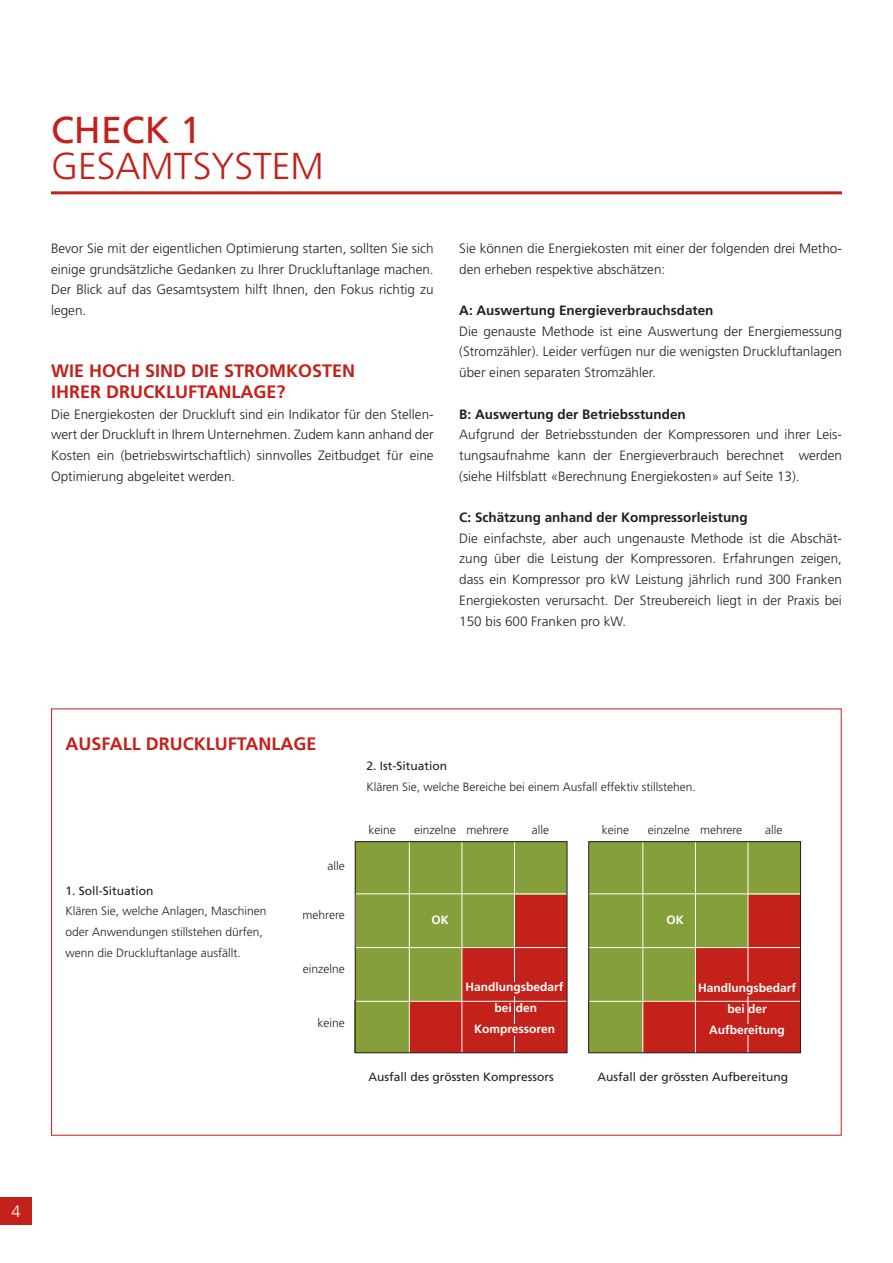
<style>
.page{position:relative;width:893px;height:1263px;background:#fff}
.page>*{position:absolute;margin:0;border:0;box-sizing:border-box;transform-origin:0 0}
.t1{font:300 37.5px "Frutiger";color:#c3211a}
.t2{font:37.5px "Frutiger";color:#c3211a}
.t3{font:700 18px/20.7px "Frutiger";color:#c3211a}
.t4{font:300 16.5px "Frutiger";color:#fff}
.t5{font:300 13.5px/20.7px "Frutiger";color:#231f20;text-align:justify}
.t6{font:700 13.5px "Frutiger";color:#231f20}
.t7{font:300 12px/20.7px "Frutiger";color:#231f20}
.t8{font:12px "Frutiger";color:#231f20}
.t9{font:700 12px/20.7px "Frutiger";color:#fff;text-align:center}
</style>
<div class="page">
<div style="left:409px;top:895px;width:158px;height:158px;background:#c3211a"></div>
<div style="left:356px;top:842px;width:211px;height:53px;background:#859f3a"></div>
<div style="left:356px;top:895px;width:158px;height:52px;background:#859f3a"></div>
<div style="left:356px;top:947px;width:106px;height:54px;background:#859f3a"></div>
<div style="left:355px;top:1000px;width:54px;height:52px;background:#859f3a"></div>
<hr style="left:514px;top:841px;width:1px;height:212px;background:#fff">
<hr style="left:461px;top:842px;width:1px;height:211px;background:#fff">
<hr style="left:356px;top:947px;width:211px;height:1px;background:#fff">
<hr style="left:356px;top:1001px;width:211px;height:1px;background:#fff">
<hr style="left:356px;top:893px;width:211px;height:1px;background:#fff">
<hr style="left:409px;top:842px;width:1px;height:211px;background:#fff">
<div style="left:355px;top:841px;width:212px;height:212px;border:1px solid #231f20"></div>
<div style="left:643px;top:895px;width:157px;height:158px;background:#c3211a"></div>
<div style="left:589px;top:842px;width:211px;height:53px;background:#859f3a"></div>
<div style="left:589px;top:895px;width:159px;height:52px;background:#859f3a"></div>
<div style="left:589px;top:947px;width:106px;height:54px;background:#859f3a"></div>
<div style="left:588px;top:1000px;width:55px;height:52px;background:#859f3a"></div>
<hr style="left:748px;top:841px;width:1px;height:212px;background:#fff">
<hr style="left:695px;top:842px;width:1px;height:211px;background:#fff">
<hr style="left:589px;top:947px;width:211px;height:1px;background:#fff">
<hr style="left:589px;top:1001px;width:211px;height:1px;background:#fff">
<hr style="left:589px;top:893px;width:211px;height:1px;background:#fff">
<hr style="left:642px;top:842px;width:1px;height:211px;background:#fff">
<div style="left:588px;top:841px;width:213px;height:212px;border:1px solid #231f20"></div>
<div style="left:514px;top:982px;width:6px;height:14px;background:#c3211a"></div>
<div style="left:514px;top:1024px;width:5px;height:12px;background:#c3211a"></div>
<div style="left:747px;top:982px;width:6px;height:14px;background:#c3211a"></div>
<div style="left:747px;top:1024px;width:6px;height:10px;background:#c3211a"></div>
<div style="left:0;top:1197px;width:32px;height:28px;background:#c3211a"></div>
<hr style="left:51px;top:191px;width:791px;height:3px;background:#c3211a">
<h1 class="t2" style="left:51px;top:108px;width:152px">CHECK 1</h1>
<h1 class="t1" style="left:51px;top:145px;width:274px">GESAMTSYSTEM</h1>
<p class="t5" style="left:51px;top:238px;width:384px">Bevor Sie mit der eigentlichen Optimierung starten, sollten Sie sich einige grundsätzliche Gedanken zu Ihrer Druckluftanlage machen.<br>Der Blick auf das Gesamtsystem hilft Ihnen, den Fokus richtig zu legen.</p>
<h2 class="t3" style="left:51px;top:361px;width:306px">WIE HOCH SIND DIE STROMKOSTEN<br>IHRER DRUCKLUFTANLAGE?</h2>
<p class="t5" style="left:51px;top:404px;width:384px">Die Energiekosten der Druckluft sind ein Indikator für den Stellen&shy;wert der Druckluft in Ihrem Unternehmen. Zudem kann anhand der Kosten ein (betriebswirtschaftlich) sinnvolles Zeitbudget für eine Optimierung abgeleitet werden.</p>
<p class="t5" style="left:459px;top:238px;width:384px">Sie können die Energiekosten mit einer der folgenden drei Metho&shy;den erheben respektive abschätzen:</p>
<p class="t6" style="left:459px;top:302px;width:256px">A: Auswertung Energieverbrauchsdaten</p>
<p class="t5" style="left:459px;top:321px;width:384px">Die genauste Methode ist eine Auswertung der Energiemessung (Stromzähler). Leider verfügen nur die wenigsten Druckluftanlagen über einen separaten Stromzähler.</p>
<p class="t6" style="left:459px;top:406px;width:228px">B: Auswertung der Betriebsstunden</p>
<p class="t5" style="left:459px;top:424px;width:384px">Aufgrund der Betriebsstunden der Kompressoren und ihrer Leis&shy;tungsaufnahme kann der Energieverbrauch berechnet werden (siehe Hilfsblatt «Berechnung Energiekosten» auf Seite 13).</p>
<p class="t6" style="left:459px;top:509px;width:290px">C: Schätzung anhand der Kompressorleistung</p>
<p class="t5" style="left:459px;top:528px;width:384px">Die einfachste, aber auch ungenauste Methode ist die Abschät&shy;zung über die Leistung der Kompressoren. Erfahrungen zeigen, dass ein Kompressor pro kW Leistung jährlich rund 300 Franken Energiekosten verursacht. Der Streubereich liegt in der Praxis bei 150 bis 600 Franken pro kW.</p>
<h2 class="t3" style="left:65px;top:733px;width:252px">AUSFALL DRUCKLUFTANLAGE</h2>
<p class="t8" style="left:366px;top:759px;width:82px">2. Ist-Situation</p>
<p class="t7" style="left:366px;top:777px;width:331px">Klären Sie, welche Bereiche bei einem Ausfall effektiv stillstehen.</p>
<p class="t8" style="left:65px;top:883px;width:90px">1. Soll-Situation</p>
<p class="t7" style="left:65px;top:901px;width:203px">Klären Sie, welche Anlagen, Maschinen oder Anwendungen stillstehen dürfen, wenn die Druckluftanlage ausfällt.</p>
<p class="t7" style="left:328px;top:855px;width:19px">alle</p>
<p class="t7" style="left:303px;top:904px;width:44px">mehrere</p>
<p class="t7" style="left:303px;top:958px;width:43px">einzelne</p>
<p class="t7" style="left:317px;top:1012px;width:29px">keine</p>
<p class="t7" style="left:368px;top:820px;width:29px">keine</p>
<p class="t7" style="left:414px;top:820px;width:96px">einzelne mehrere</p>
<p class="t7" style="left:532px;top:820px;width:19px">alle</p>
<p class="t7" style="left:602px;top:820px;width:29px">keine</p>
<p class="t7" style="left:648px;top:820px;width:96px">einzelne mehrere</p>
<p class="t7" style="left:765px;top:820px;width:19px">alle</p>
<p class="t9" style="left:432px;top:909px;width:19px">OK</p>
<p class="t9" style="left:667px;top:909px;width:19px">OK</p>
<p class="t9" style="left:466px;top:977px;width:100px">Handlungsbedarf bei den<br>Kompressoren</p>
<p class="t9" style="left:698px;top:978px;width:100px">Handlungsbedarf bei der<br>Aufbereitung</p>
<p class="t8" style="left:368px;top:1070px;width:187px">Ausfall des grössten Kompressors</p>
<p class="t8" style="left:598px;top:1070px;width:192px">Ausfall der grössten Aufbereitung</p>
<p class="t4" style="left:11px;top:1202px;width:11px">4</p>
</div>
